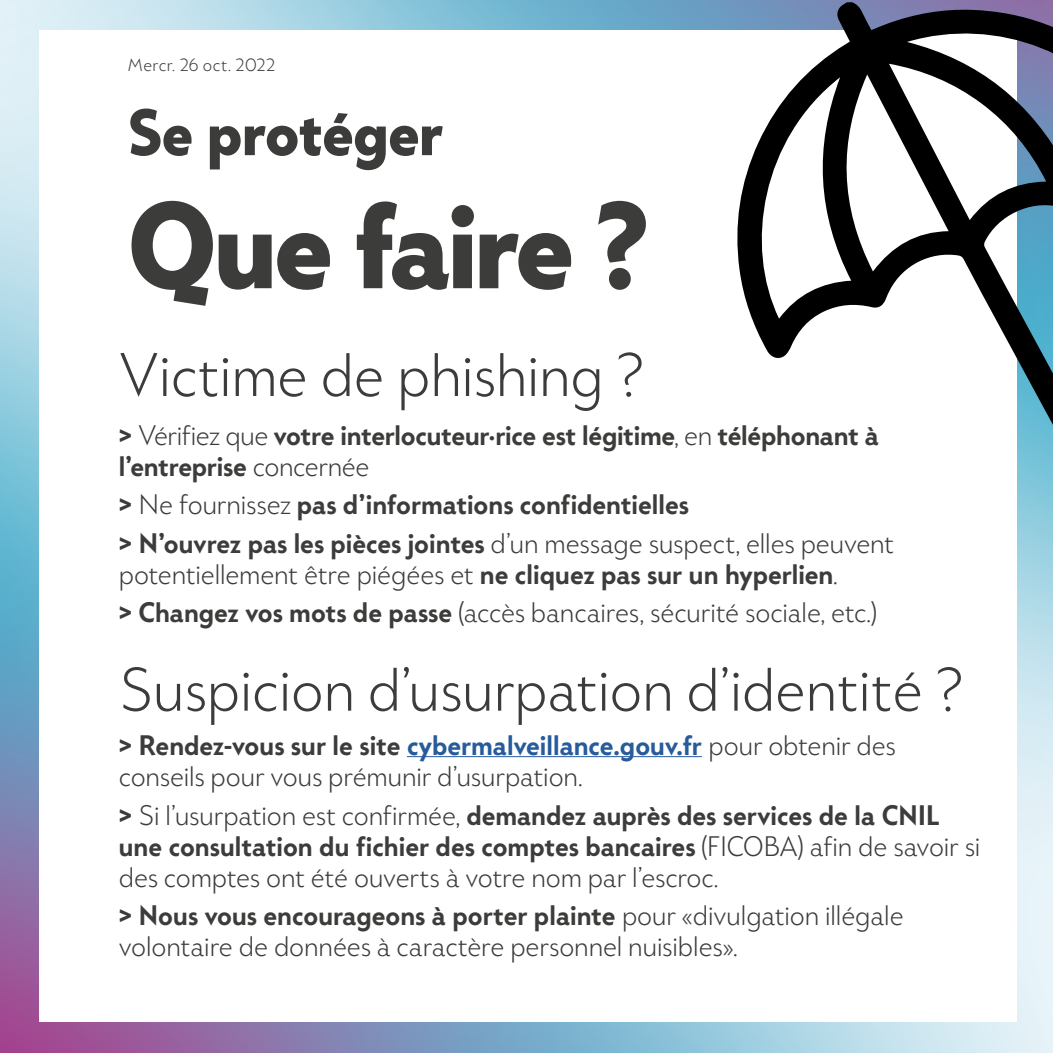
<style>
.page{position:relative;width:1053px;height:1053px;background:#fff}
.page>*{position:absolute;margin:0;border:0;box-sizing:border-box;transform-origin:0 0}
.t1{font:700 112.5px "Mack";letter-spacing:-.02em;color:#3c3c3b}
.t2{font:700 60px "Mack";color:#3c3c3b}
.t3{font:300 56.25px "Mack";color:#3c3c3b}
.t4{font:300 25.88px/31.1px "Mack";letter-spacing:-.005em;color:#3c3c3b}
.t5{font:600 25.88px/31.1px "Mack";letter-spacing:-.005em;color:#3c3c3b}
.t6{font:300 16.25px "Mack";letter-spacing:.025em;color:#3c3c3b}
.s1{font-weight:300}
.s2{font-weight:600}
.s3{font-weight:600;color:#275b9b}
</style>
<div class="page">
<img style="left:0;top:0;width:1052px;height:1052px">
<div style="left:39px;top:30px;width:978px;height:990px;background:#fff"></div>
<svg style="left:733px;top:2px;width:319px;height:467px"></svg>
<hr style="left:407px;top:756px;width:294px;height:1px;background:#275b9b">
<p class="t6" style="left:106px;top:55px;width:130px">Lundi 17 oct. 202</p>
<h2 class="t2" style="left:128px;top:93px;width:317px">Se protéger</h2>
<h1 class="t1" style="left:128px;top:171px;width:522px">Que faire ?</h1>
<p class="t6" style="left:128px;top:55px;width:149px">Mercr. 26 oct. 2022</p>
<h3 class="t3" style="left:119px;top:340px;width:526px">Victime de phishing ?</h3>
<p class="t5" style="left:119px;top:420px;width:761px">&gt; <span class="s1">Vérifiez que</span> votre interlocuteur·rice est légitime<span class="s1">, en</span> téléphonant à l’entreprise <span class="s1">concernée</span></p>
<p class="t5" style="left:119px;top:486px;width:777px;line-height:38.1px">&gt; <span class="s1">Ne fournissez</span> pas d’informations confidentielles<br>&gt; N’ouvrez pas les pièces jointes <span class="s1">d’un message suspect, elles peuvent</span></p>
<p class="t4" style="left:119px;top:555px;width:760px;line-height:38.1px">potentiellement être piégées et <span class="s2">ne cliquez pas sur un hyperlien</span>.<br><span class="s2">&gt; Changez vos mots de passe</span> (accès bancaires, sécurité sociale, etc.)</p>
<h3 class="t3" style="left:119px;top:654px;width:845px">Suspicion d’usurpation d’identité ?</h3>
<p class="t4" style="left:119px;top:730px;width:778px"><span class="s2">&gt; Rendez-vous sur le site</span> <span class="s3">cybermalveillance.gouv.fr</span> pour obtenir des conseils pour vous prémunir d’usurpation.</p>
<p class="t4" style="left:119px;top:799px;width:863px"><span class="s2">&gt;</span> Si l’usurpation est confirmée, <span class="s2">demandez auprès des services de la CNIL une consultation du fichier des comptes bancaires</span> (FICOBA) afin de savoir si des comptes ont été ouverts à votre nom par l’escroc.</p>
<p class="t4" style="left:119px;top:899px;width:786px"><span class="s2">&gt; Nous vous encourageons à porter plainte</span> pour «divulgation illégale volontaire de données à caractère personnel nuisibles».</p>
</div>
